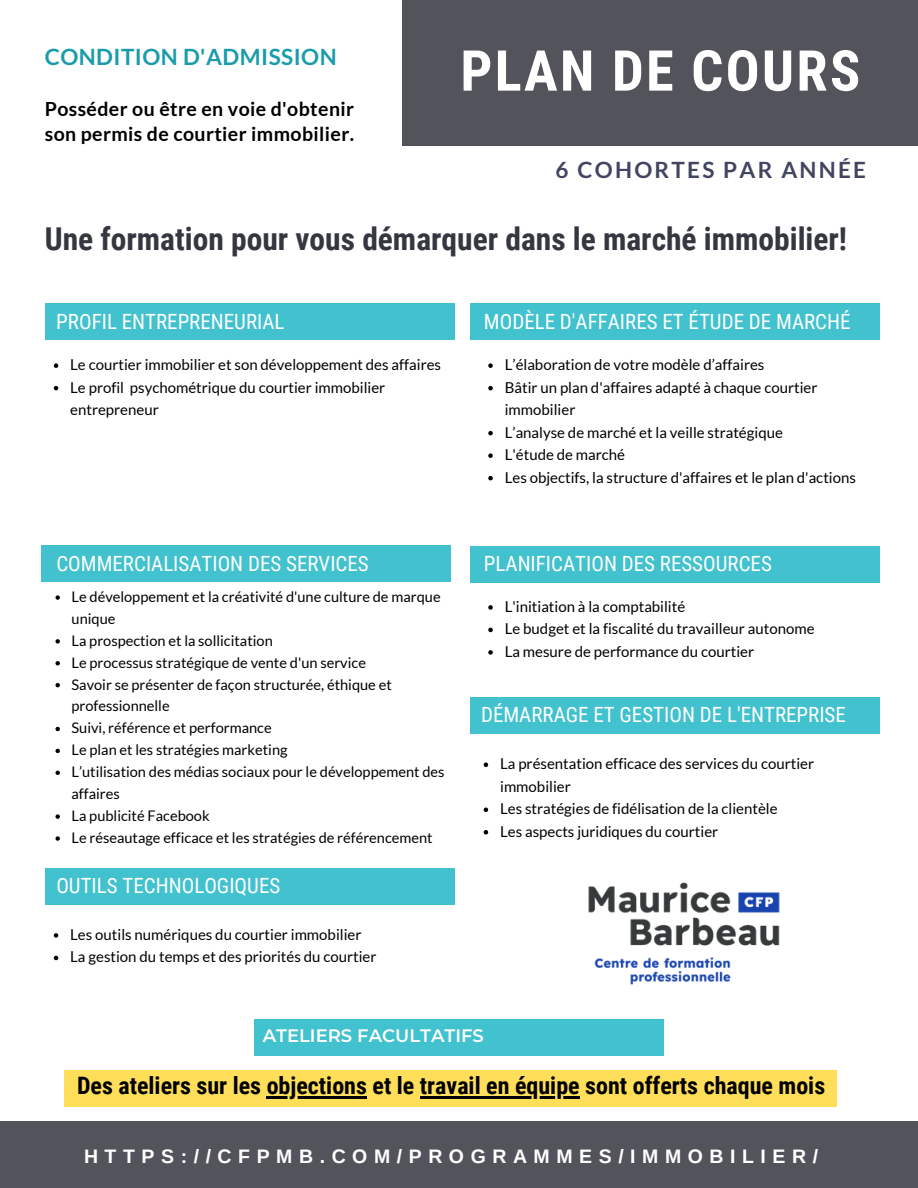
<style>
.page{position:relative;width:918px;height:1188px;background:#fff}
.page>*{position:absolute;margin:0;border:0;box-sizing:border-box;transform-origin:0 0}
.t1{font:700 56.4px "Roboto Condensed";letter-spacing:.04em;color:#fff}
.t2{font:700 31.5px "Roboto Condensed";color:#343740}
.t3{font:700 24px "Roboto Condensed";color:#000}
.t4{font:700 22.5px "Lato";letter-spacing:.02em;color:#1b9cab}
.t5{font:700 22.5px "Lato";letter-spacing:.1em;color:#414562}
.t6{font:21px "Roboto Condensed";color:#fff}
.t7{font:700 19.5px "Lato";letter-spacing:.02em;color:#000}
.t8{font:700 19.5px "Arimo";letter-spacing:.335em;color:#fff}
.t9{font:600 18px "Montserrat";color:#fff}
.t10{font:15px/22.5px "Lato";color:#000}
.t11{font:14.55px/21.9px "Lato";color:#000}
</style>
<div class="page">
<div style="left:0;top:1122px;width:918px;height:66px;background:#53545b"></div>
<div style="left:403px;top:0;width:515px;height:145px;background:#53545b"></div>
<div style="left:45px;top:304px;width:410px;height:36px;background:#42c1cf"></div>
<div style="left:41px;top:546px;width:410px;height:36px;background:#42c1cf"></div>
<div style="left:470px;top:546px;width:410px;height:36px;background:#42c1cf"></div>
<div style="left:45px;top:868px;width:410px;height:36px;background:#42c1cf"></div>
<div style="left:470px;top:697px;width:410px;height:37px;background:#42c1cf"></div>
<div style="left:470px;top:304px;width:410px;height:36px;background:#42c1cf"></div>
<div style="left:254px;top:1020px;width:410px;height:36px;background:#42c1cf"></div>
<div style="left:65px;top:1071px;width:772px;height:36px;background:#ffde59"></div>
<img style="left:542px;top:882px;width:238px;height:138px">
<svg style="left:54px;top:363px;width:4px;height:5px"></svg>
<svg style="left:54px;top:386px;width:4px;height:4px"></svg>
<svg style="left:484px;top:763px;width:4px;height:4px"></svg>
<svg style="left:484px;top:808px;width:4px;height:4px"></svg>
<svg style="left:484px;top:830px;width:4px;height:5px"></svg>
<svg style="left:54px;top:933px;width:4px;height:5px"></svg>
<svg style="left:54px;top:956px;width:4px;height:4px"></svg>
<svg style="left:488px;top:605px;width:5px;height:5px"></svg>
<svg style="left:488px;top:628px;width:5px;height:4px"></svg>
<svg style="left:488px;top:650px;width:5px;height:5px"></svg>
<svg style="left:56px;top:595px;width:4px;height:5px"></svg>
<svg style="left:56px;top:639px;width:4px;height:5px"></svg>
<svg style="left:56px;top:661px;width:4px;height:4px"></svg>
<svg style="left:56px;top:683px;width:4px;height:4px"></svg>
<svg style="left:56px;top:727px;width:4px;height:4px"></svg>
<svg style="left:56px;top:749px;width:4px;height:4px"></svg>
<svg style="left:56px;top:771px;width:4px;height:4px"></svg>
<svg style="left:56px;top:814px;width:4px;height:5px"></svg>
<svg style="left:56px;top:836px;width:4px;height:5px"></svg>
<svg style="left:488px;top:363px;width:5px;height:5px"></svg>
<svg style="left:488px;top:386px;width:5px;height:4px"></svg>
<svg style="left:488px;top:431px;width:5px;height:4px"></svg>
<svg style="left:488px;top:453px;width:5px;height:5px"></svg>
<svg style="left:488px;top:476px;width:5px;height:4px"></svg>
<hr style="left:267px;top:1097px;width:100px;height:2px;background:#000">
<hr style="left:420px;top:1097px;width:160px;height:2px;background:#000">
<p class="t4" style="left:45px;top:43px;width:293px">CONDITION D'ADMISSION</p>
<p class="t7" style="left:45px;top:97px;width:311px">Posséder ou être en voie d'obtenir</p>
<p class="t7" style="left:45px;top:121px;width:311px">son permis de courtier immobilier.</p>
<p class="t1" style="left:460px;top:38px;width:401px">PLAN DE COURS</p>
<p class="t5" style="left:556px;top:156px;width:312px">6 COHORTES PAR ANNÉE</p>
<p class="t2" style="left:45px;top:221px;width:804px">Une formation pour vous démarquer dans le marché immobilier!</p>
<p class="t6" style="left:56px;top:309px;width:230px">PROFIL ENTREPRENEURIAL</p>
<p class="t10" style="left:70px;top:353px;width:372px">Le courtier immobilier et son développement des affaires</p>
<p class="t10" style="left:70px;top:376px;width:317px">Le profil psychométrique du courtier immobilier entrepreneur</p>
<p class="t6" style="left:484px;top:309px;width:368px">MODÈLE D'AFFAIRES ET ÉTUDE DE MARCHÉ</p>
<p class="t10" style="left:505px;top:353px;width:261px">L’élaboration de votre modèle d’affaires</p>
<p class="t10" style="left:505px;top:376px;width:314px">Bâtir un plan d'affaires adapté à chaque courtier immobilier</p>
<p class="t10" style="left:505px;top:421px;width:280px">L’analyse de marché et la veille stratégique</p>
<p class="t10" style="left:505px;top:443px;width:122px">L'étude de marché</p>
<p class="t10" style="left:505px;top:466px;width:353px">Les objectifs, la structure d'affaires et le plan d'actions</p>
<p class="t6" style="left:56px;top:551px;width:314px">COMMERCIALISATION DES SERVICES</p>
<p class="t6" style="left:484px;top:551px;width:289px">PLANIFICATION DES RESSOURCES</p>
<p class="t11" style="left:72px;top:585px;width:371px">Le développement et la créativité d'une culture de marque unique</p>
<p class="t11" style="left:72px;top:629px;width:203px">La prospection et la sollicitation</p>
<p class="t11" style="left:72px;top:651px;width:296px">Le processus stratégique de vente d'un service</p>
<p class="t11" style="left:72px;top:673px;width:322px">Savoir se présenter de façon structurée, éthique et professionnelle</p>
<p class="t11" style="left:72px;top:717px;width:202px">Suivi, référence et performance</p>
<p class="t11" style="left:72px;top:739px;width:218px">Le plan et les stratégies marketing</p>
<p class="t11" style="left:72px;top:761px;width:375px">L’utilisation des médias sociaux pour le développement des affaires</p>
<p class="t11" style="left:72px;top:804px;width:140px">La publicité Facebook</p>
<p class="t11" style="left:72px;top:826px;width:363px">Le réseautage efficace et les stratégies de référencement</p>
<p class="t6" style="left:56px;top:873px;width:225px">OUTILS TECHNOLOGIQUES</p>
<p class="t10" style="left:70px;top:923px;width:293px">Les outils numériques du courtier immobilier</p>
<p class="t10" style="left:70px;top:945px;width:308px">La gestion du temps et des priorités du courtier</p>
<p class="t10" style="left:505px;top:595px;width:182px">L'initiation à la comptabilité</p>
<p class="t10" style="left:505px;top:617px;width:311px">Le budget et la fiscalité du travailleur autonome</p>
<p class="t10" style="left:505px;top:640px;width:251px">La mesure de performance du courtier</p>
<p class="t6" style="left:481px;top:703px;width:366px">DÉMARRAGE ET GESTION DE L'ENTREPRISE</p>
<p class="t10" style="left:500px;top:752px;width:315px">La présentation efficace des services du courtier immobilier</p>
<p class="t10" style="left:500px;top:797px;width:279px">Les stratégies de fidélisation de la clientèle</p>
<p class="t10" style="left:500px;top:820px;width:220px">Les aspects juridiques du courtier</p>
<p class="t9" style="left:263px;top:1025px;width:223px">ATELIERS FACULTATIFS</p>
<p class="t3" style="left:77px;top:1072px;width:750px">Des ateliers sur les objections et le travail en équipe sont offerts chaque mois</p>
<p class="t8" style="left:84px;top:1145px;width:736px">HTTPS://CFPMB.COM/PROGRAMMES/IMMOBILIER/</p>
</div>
